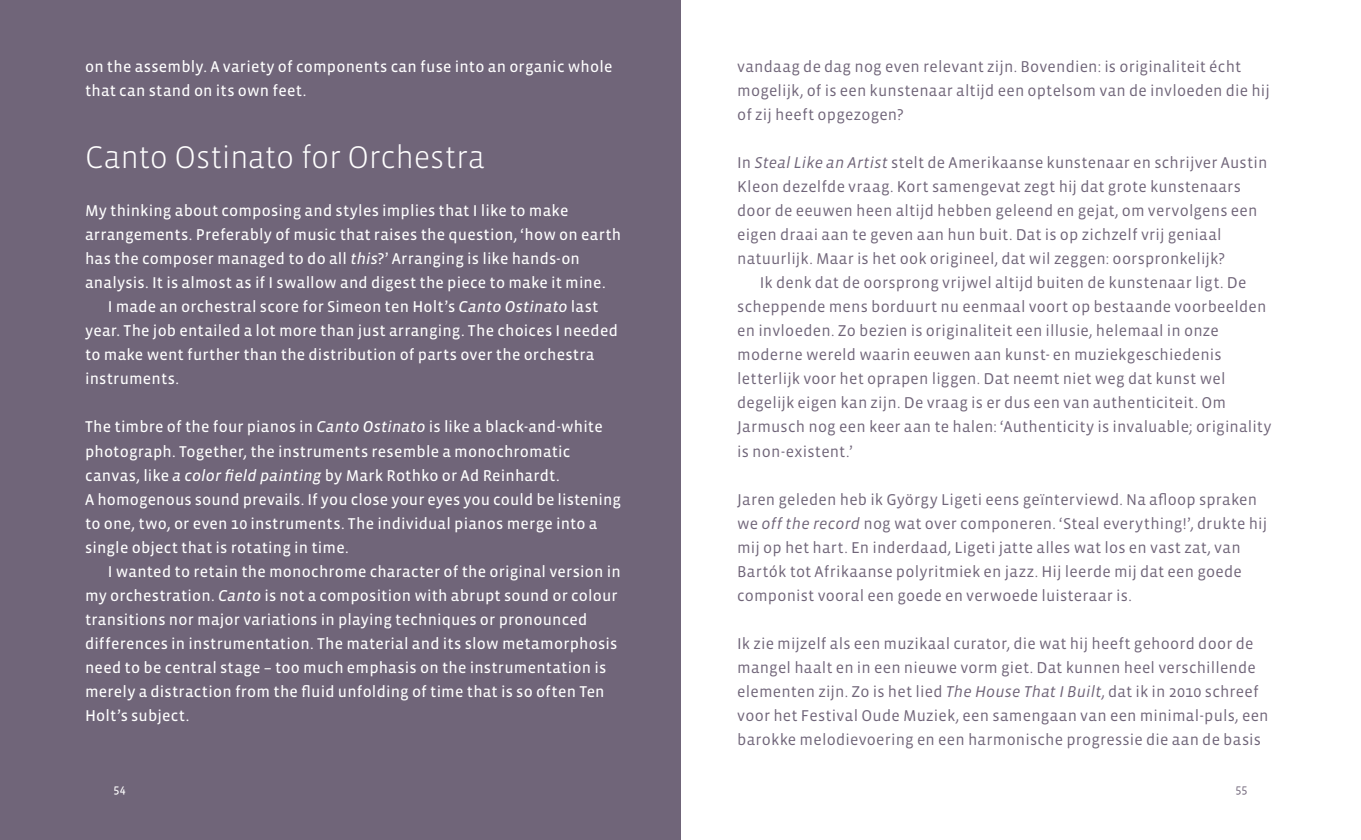
<style>
.page{position:relative;width:1361px;height:840px;background:#fff}
.page>*{position:absolute;margin:0;border:0;box-sizing:border-box;transform-origin:0 0}
.t1{font:300 32px "Vista Sans OT";letter-spacing:-.01em;color:#fff}
.t2{font:16px/24px "Vista Sans OT";letter-spacing:.015em;color:#706579}
.t3{font:16px/24px "Vista Sans OT";letter-spacing:.015em;color:#fff}
.t4{font:12px "Vista Sans OT";color:#fff}
.t5{font:12px "Vista Sans OT";color:#706579}
.s1{font-style:italic}
</style>
<div class="page">
<div style="left:0;top:0;width:680px;height:839px;background:#706579"></div>
<p class="t3" style="left:85px;top:55px;width:529px">on the assembly. A variety of components can fuse into an organic whole that can stand on its own feet.</p>
<h1 class="t1" style="left:85px;top:141px;width:401px">Canto Ostinato for Orchestra</h1>
<p class="t3" style="left:85px;top:199px;width:485px">My thinking about composing and styles implies that I like to make</p>
<p class="t3" style="left:85px;top:223px;width:538px">arrangements. Preferably of music that raises the question, ‘how on earth</p>
<p class="t3" style="left:85px;top:247px;width:496px">has the composer managed to do all <span class="s1">this</span>?’ Arranging is like hands-on</p>
<p class="t3" style="left:85px;top:271px;width:522px">analysis. It is almost as if I swallow and digest the piece to make it mine.</p>
<p class="t3" style="left:108px;top:295px;width:492px">I made an orchestral score for Simeon ten Holt’s <span class="s1">Canto Ostinato</span> last</p>
<p class="t3" style="left:85px;top:319px;width:534px">year. The job entailed a lot more than just arranging. The choices I needed</p>
<p class="t3" style="left:85px;top:343px;width:511px">to make went further than the distribution of parts over the orchestra</p>
<p class="t3" style="left:85px;top:367px;width:96px">instruments.</p>
<p class="t3" style="left:85px;top:415px;width:537px">The timbre of the four pianos in <span class="s1">Canto Ostinato</span> is like a black-and-white photograph. Together, the instruments resemble a monochromatic canvas, like <span class="s1">a color field painting</span> by Mark Rothko or Ad Reinhardt.<br>A homogenous sound prevails. If you close your eyes you could be listening to one, two, or even 10 instruments. The individual pianos merge into a single object that is rotating in time.</p>
<p class="t3" style="left:85px;top:559px;width:537px;text-indent:23px">I wanted to retain the monochrome character of the original version in my orchestration. <span class="s1">Canto</span> is not a composition with abrupt sound or colour transitions nor major variations in playing techniques or pronounced differences in instrumentation. The material and its slow metamorphosis need to be central stage – too much emphasis on the instrumentation is merely a distraction from the fluid unfolding of time that is so often Ten Holt’s subject.</p>
<p class="t2" style="left:737px;top:55px;width:534px">vandaag de dag nog even relevant zijn. Bovendien: is originaliteit écht mogelijk, of is een kunstenaar altijd een optelsom van de invloeden die hij of zij heeft opgezogen?</p>
<p class="t2" style="left:737px;top:151px;width:532px">In <span class="s1">Steal Like an Artist</span> stelt de Amerikaanse kunstenaar en schrijver Austin Kleon dezelfde vraag. Kort samengevat zegt hij dat grote kunstenaars door de eeuwen heen altijd hebben geleend en gejat, om vervolgens een eigen draai aan te geven aan hun buit. Dat is op zichzelf vrij geniaal natuurlijk. Maar is het ook origineel, dat wil zeggen: oorspronkelijk?</p>
<p class="t2" style="left:737px;top:271px;width:536px;text-indent:23px">Ik denk dat de oorsprong vrijwel altijd buiten de kunstenaar ligt. De scheppende mens borduurt nu eenmaal voort op bestaande voorbeelden en invloeden. Zo bezien is originaliteit een illusie, helemaal in onze moderne wereld waarin eeuwen aan kunst- en muziekgeschiedenis letterlijk voor het oprapen liggen. Dat neemt niet weg dat kunst wel degelijk eigen kan zijn. De vraag is er dus een van authenticiteit. Om Jarmusch nog een keer aan te halen: ‘Authenticity is invaluable; originality is non-existent.’</p>
<p class="t2" style="left:737px;top:487px;width:532px">Jaren geleden heb ik György Ligeti eens geïnterviewd. Na afloop spraken we <span class="s1">off the record</span> nog wat over componeren. ‘Steal everything!’, drukte hij mij op het hart. En inderdaad, Ligeti jatte alles wat los en vast zat, van Bartók tot Afrikaanse polyritmiek en jazz. Hij leerde mij dat een goede componist vooral een goede en verwoede luisteraar is.</p>
<p class="t2" style="left:737px;top:631px;width:533px">Ik zie mijzelf als een muzikaal curator, die wat hij heeft gehoord door de mangel haalt en in een nieuwe vorm giet. Dat kunnen heel verschillende elementen zijn. Zo is het lied <span class="s1">The House That I Built</span>, dat ik in 2010 schreef voor het Festival Oude Muziek, een samengaan van een minimal-puls, een barokke melodievoering en een harmonische progressie die aan de basis</p>
<p class="t4" style="left:113px;top:782px;width:14px">54</p>
<p class="t5" style="left:1235px;top:782px;width:14px">55</p>
</div>
